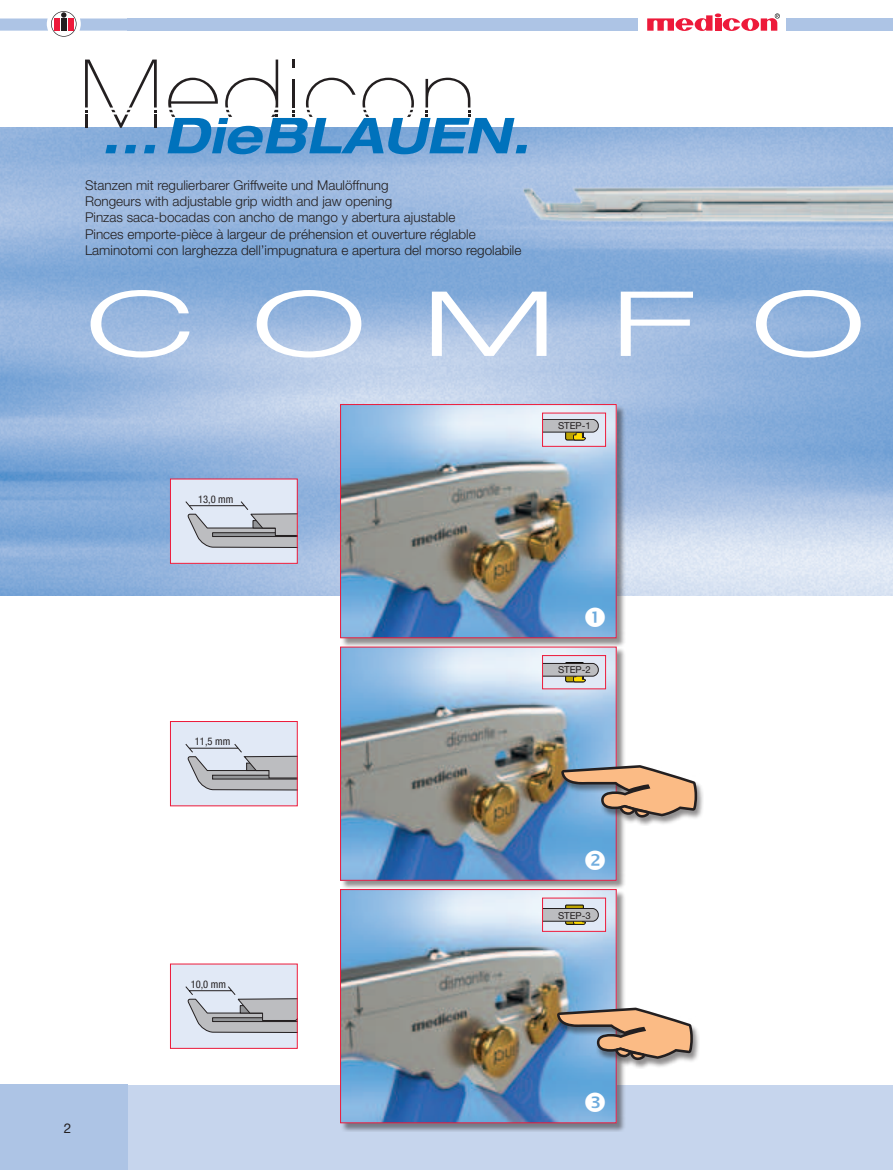
<style>
.page{position:relative;width:893px;height:1170px;background:#fff}
.page>*{position:absolute;margin:0;border:0;box-sizing:border-box;transform-origin:0 0}
.t1{font:300 expanded 90px "Helvetica Neue";color:#fff;scale:1.5 1}
.t2{font:300 13.5px/16.2px "Helvetica Neue";color:#231f20}
.t3{font:13.5px "Helvetica Neue";color:#231f20}
.t4{font:condensed 10.5px "Helvetica Neue";color:#231f20}
.t5{font:9.6px "Helvetica Neue";color:#231f20}
</style>
<div class="page">
<img style="left:0;top:128px;width:476px;height:467px">
<div style="left:128px;top:1084px;width:765px;height:85px;background:#c6d5ed"></div>
<div style="left:0;top:1084px;width:128px;height:85px;background:#adc4e5"></div>
<img style="left:476px;top:128px;width:417px;height:468px">
<svg style="left:647px;top:13px;width:133px;height:18px"></svg>
<div style="left:128px;top:18px;width:510px;height:13px;background:#adc4e5"></div>
<div style="left:787px;top:18px;width:106px;height:13px;background:#adc4e5"></div>
<svg style="left:0;top:11px;width:128px;height:26px"></svg>
<div style="left:340px;top:403px;width:285px;height:243px;background:#231f20;opacity:.5"></div>
<img style="left:342px;top:406px;width:273px;height:230px">
<div style="left:340px;top:404px;width:277px;height:234px;border:1px solid #ed1a3a"></div>
<div style="left:340px;top:646px;width:285px;height:243px;background:#231f20;opacity:.5"></div>
<img style="left:342px;top:648px;width:273px;height:230px">
<div style="left:340px;top:646px;width:277px;height:234px;border:1px solid #ed1a3a"></div>
<div style="left:340px;top:888px;width:285px;height:243px;background:#231f20;opacity:.5"></div>
<img style="left:342px;top:891px;width:273px;height:230px">
<div style="left:340px;top:889px;width:277px;height:234px;border:1px solid #ed1a3a"></div>
<svg style="left:85px;top:60px;width:72px;height:68px"></svg>
<hr style="left:85px;top:114px;width:3px;height:14px;background:#231f20">
<svg style="left:168px;top:60px;width:359px;height:94px"></svg>
<svg style="left:105px;top:145px;width:12px;height:8px"></svg>
<svg style="left:125px;top:145px;width:11px;height:8px"></svg>
<svg style="left:144px;top:145px;width:11px;height:8px"></svg>
<div style="left:170px;top:479px;width:127px;height:84px;background:#e1e9f6"></div>
<svg style="left:186px;top:501px;width:110px;height:47px"></svg>
<hr style="left:189px;top:505px;width:55px;height:1px;background:#231f20">
<div style="left:170px;top:478px;width:128px;height:85px;border:1px solid #ed1a3a"></div>
<div style="left:170px;top:721px;width:127px;height:84px;background:#e1e9f6"></div>
<svg style="left:186px;top:744px;width:110px;height:47px"></svg>
<hr style="left:189px;top:747px;width:49px;height:1px;background:#231f20">
<div style="left:170px;top:721px;width:128px;height:85px;border:1px solid #ed1a3a"></div>
<div style="left:170px;top:963px;width:127px;height:85px;background:#e1e9f6"></div>
<svg style="left:186px;top:986px;width:110px;height:47px"></svg>
<div style="left:170px;top:963px;width:128px;height:85px;border:1px solid #ed1a3a"></div>
<div style="left:559px;top:764px;width:145px;height:62px;background:#231f20;opacity:.5"></div>
<svg style="left:561px;top:765px;width:136px;height:52px;background:#b39f90"></svg>
<div style="left:555px;top:1007px;width:145px;height:61px;background:#231f20;opacity:.5"></div>
<svg style="left:557px;top:1007px;width:136px;height:52px;background:#b19e8f"></svg>
<div style="left:543px;top:413px;width:63px;height:33px;background:#e1e9f6"></div>
<svg style="left:544px;top:419px;width:55px;height:21px"></svg>
<div style="left:542px;top:412px;width:64px;height:34px;border:1px solid #ed1a3a"></div>
<div style="left:543px;top:655px;width:63px;height:33px;background:#e1e9f6"></div>
<svg style="left:544px;top:662px;width:55px;height:20px"></svg>
<div style="left:542px;top:655px;width:64px;height:34px;border:1px solid #ed1a3a"></div>
<div style="left:543px;top:898px;width:63px;height:33px;background:#e1e9f6"></div>
<svg style="left:544px;top:904px;width:55px;height:20px"></svg>
<div style="left:542px;top:897px;width:64px;height:34px;border:1px solid #ed1a3a"></div>
<svg style="left:586px;top:607px;width:19px;height:20px"></svg>
<svg style="left:586px;top:849px;width:19px;height:20px"></svg>
<svg style="left:586px;top:1092px;width:19px;height:20px"></svg>
<p class="t2" style="left:85px;top:177px;width:438px">Stanzen mit regulierbarer Griffweite und Maulöffnung<br>Rongeurs with adjustable grip width and jaw opening<br>Pinzas saca-bocadas con ancho de mango y abertura ajustable<br>Pinces emporte-pièce à largeur de préhension et ouverture réglable Laminotomi con larghezza dell’impugnatura e apertura del morso regolabile</p>
<h1 class="t1" style="left:85px;top:272px;width:522px">C O M F O</h1>
<p class="t4" style="left:198px;top:495px;width:37px">13,0 mm</p>
<p class="t4" style="left:195px;top:737px;width:37px">11,5 mm</p>
<p class="t5" style="left:558px;top:420px;width:34px">STEP-1</p>
<p class="t5" style="left:558px;top:664px;width:34px">STEP-2</p>
<p class="t3" style="left:64px;top:1122px;width:9px">2</p>
<p class="t4" style="left:191px;top:980px;width:37px">10,0 mm</p>
<p class="t5" style="left:558px;top:909px;width:34px">STEP-3</p>
</div>
